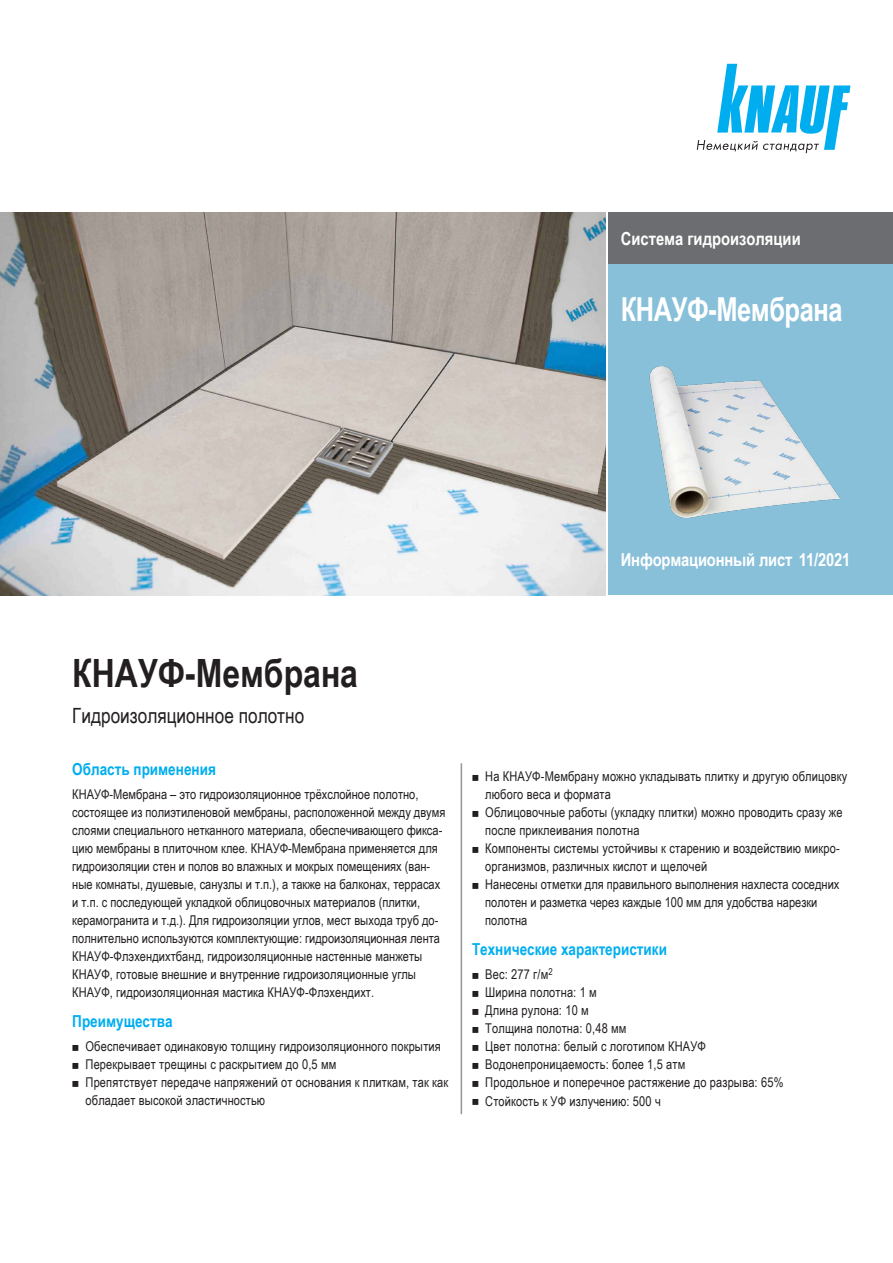
<style>
.page{position:relative;width:893px;height:1263px;background:#fff}
.page>*{position:absolute;margin:0;border:0;box-sizing:border-box;transform-origin:0 0}
.t1{font:700 39px "Arial Narrow";color:#231f20}
.t2{font:700 33px "Arial Narrow";letter-spacing:-.015em;color:#fff;scale:.94 1}
.t3{font:21px "Arial Narrow";color:#231f20}
.t4{font:700 18px "Arial Narrow";letter-spacing:-.01em;color:#fff}
.t5{font:700 16.5px "Arial Narrow";color:#00aeef}
.t6{font:13.5px/18px "Arial Narrow";letter-spacing:.005em;color:#231f20}
.s1{font-family:"Arial Unicode MS"}
</style>
<div class="page">
<div style="left:608px;top:213px;width:285px;height:382px;background:#89c0d9"></div>
<div style="left:608px;top:213px;width:285px;height:51px;background:#6c6d70"></div>
<svg style="left:697px;top:64px;width:153px;height:89px"></svg>
<hr style="left:461px;top:763px;width:1px;height:351px;background:#939598">
<img style="left:0;top:213px;width:606px;height:382px">
<img style="left:649px;top:366px;width:192px;height:152px">
<h3 class="t4" style="left:621px;top:225px;width:181px">Система гидроизоляции</h3>
<h2 class="t2" style="left:621px;top:285px;width:237px">КНАУФ-Мембрана</h2>
<h3 class="t4" style="left:621px;top:546px;width:231px">Информационный лист 11/2021</h3>
<h1 class="t1" style="left:72px;top:644px;width:287px">КНАУФ-Мембрана</h1>
<h3 class="t3" style="left:72px;top:700px;width:233px">Гидроизоляционное полотно</h3>
<p class="t5" style="left:72px;top:757px;width:145px">Область применения</p>
<p class="t6" style="left:72px;top:785px;width:375px">КНАУФ-Мембрана – это гидроизоляционное трёхслойное полотно, состоящее из полиэтиленовой мембраны, расположенной между двумя слоями специального нетканного материала, обеспечивающего фикса&shy;цию мембраны в плиточном клее. КНАУФ-Мембрана применяется для гидроизоляции стен и полов во влажных и мокрых помещениях (ван&shy;ные комнаты, душевые, санузлы и т.п.), а также на балконах, террасах и т.п. с последующей укладкой облицовочных материалов (плитки, керамогранита и т.д.). Для гидроизоляции углов, мест выхода труб до&shy;полнительно используются комплектующие: гидроизоляционная лента КНАУФ-Флэхендихтбанд, гидроизоляционные настенные манжеты КНАУФ, готовые внешние и внутренние гидроизоляционные углы КНАУФ, гидроизоляционная мастика КНАУФ-Флэхендихт.</p>
<p class="t5" style="left:72px;top:1009px;width:102px">Преимущества</p>
<p class="t6" style="left:72px;top:1037px;width:370px"><span class="s1">￭</span> Обеспечивает одинаковую толщину гидроизоляционного покрытия</p>
<p class="t6" style="left:72px;top:1055px;width:266px"><span class="s1">￭</span> Перекрывает трещины с раскрытием до 0,5 мм</p>
<p class="t6" style="left:72px;top:1073px;width:378px"><span class="s1">￭</span> Препятствует передаче напряжений от основания к плиткам, так как</p>
<p class="t6" style="left:86px;top:1091px;width:181px">обладает высокой эластичностью</p>
<p class="t6" style="left:472px;top:767px;width:377px"><span class="s1">￭</span> На КНАУФ-Мембрану можно укладывать плитку и другую облицовку</p>
<p class="t6" style="left:485px;top:785px;width:127px">любого веса и формата</p>
<p class="t6" style="left:472px;top:803px;width:372px"><span class="s1">￭</span> Облицовочные работы (укладку плитки) можно проводить сразу же</p>
<p class="t6" style="left:485px;top:821px;width:156px">после приклеивания полотна</p>
<p class="t6" style="left:472px;top:839px;width:369px"><span class="s1">￭</span> Компоненты системы устойчивы к старению и воздействию микро-</p>
<p class="t6" style="left:485px;top:857px;width:223px">организмов, различных кислот и щелочей</p>
<p class="t6" style="left:472px;top:875px;width:369px"><span class="s1">￭</span> Нанесены отметки для правильного выполнения нахлеста соседних</p>
<p class="t6" style="left:485px;top:893px;width:334px">полотен и разметка через каждые 100 мм для удобства нарезки</p>
<p class="t6" style="left:485px;top:911px;width:44px">полотна</p>
<p class="t5" style="left:472px;top:937px;width:196px">Технические характеристики</p>
<p class="t6" style="left:472px;top:965px;width:313px"><span class="s1">￭</span> Вес: 277 г/м<sup>2<br></sup><span class="s1">￭</span> Ширина полотна: 1 м<br><span class="s1">￭</span> Длина рулона: 10 м<br><span class="s1">￭</span> Толщина полотна: 0,48 мм<br><span class="s1">￭</span> Цвет полотна: белый с логотипом КНАУФ<br><span class="s1">￭</span> Водонепроницаемость: более 1,5 атм<br><span class="s1">￭</span> Продольное и поперечное растяжение до разрыва: 65%<span class="s1">￭</span> Стойкость к УФ излучению: 500 ч</p>
</div>
